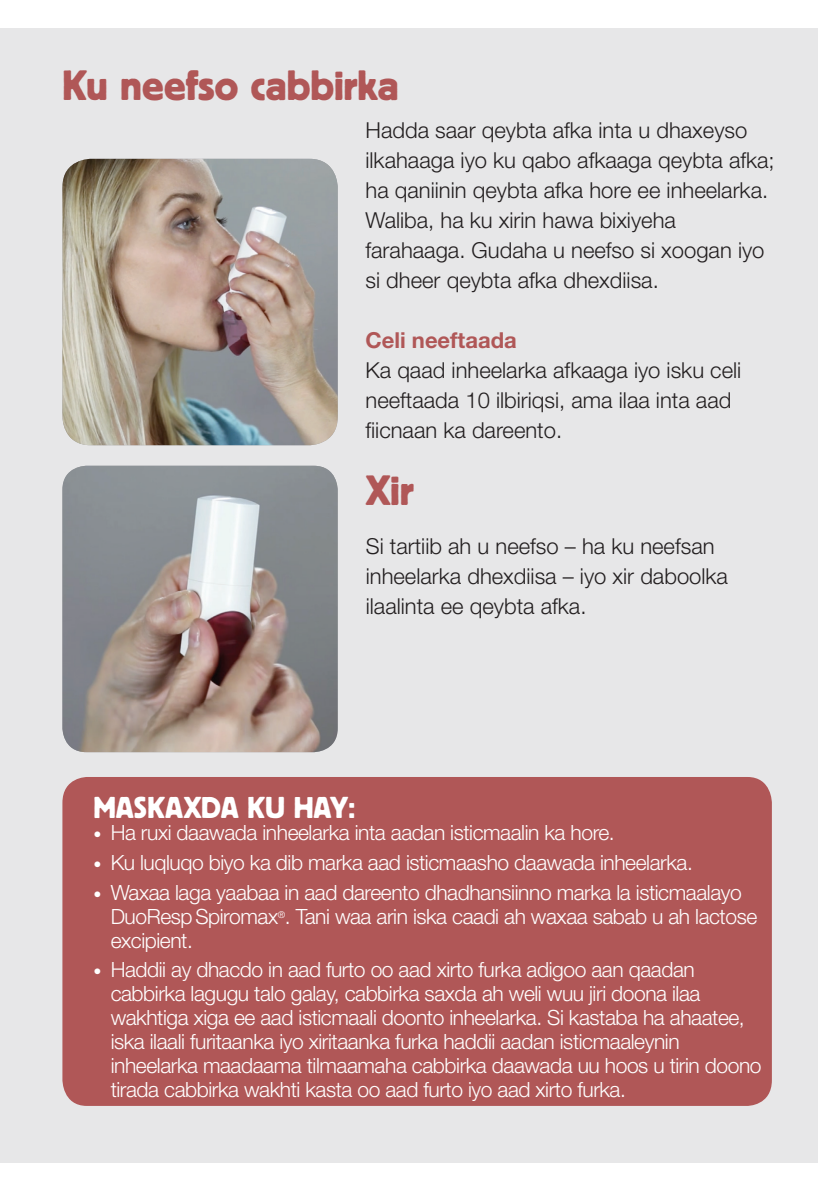
<style>
.page{position:relative;width:840px;height:1191px;background:#fff}
.page>*{position:absolute;margin:0;border:0;box-sizing:border-box;transform-origin:0 0}
.t1{font:42px "Block BE";color:#b05757}
.t2{font:30px "Block BE";color:#fff}
.t3{font:300 22px/30px "Helvetica Neue LT Std";color:#231f20}
.t4{font:700 22px "Helvetica Neue LT Std";color:#b05757}
.t5{font:300 21px/24px "Helvetica Neue LT Std";letter-spacing:-.02em;color:#fff}
.t6{font:300 9.4px "Helvetica Neue LT Std";color:#fff}
.s1{font-size:16px}
</style>
<div class="page">
<div style="left:0;top:28px;width:816px;height:1134px;background:#e7e7e8"></div>
<div style="left:62px;top:777px;width:709px;height:329px;background:#b05757;border-radius:25px"></div>
<img style="left:62px;top:159px;width:275px;height:286px">
<img style="left:62px;top:466px;width:275px;height:286px">
<p class="t1" style="left:62px;top:61px;width:337px">Ku neefso cabbirka</p>
<p class="t3" style="left:365px;top:115px;width:410px">Hadda saar qeybta afka inta u dhaxeyso ilkahaaga iyo ku qabo afkaaga qeybta afka; ha qaniinin qeybta afka hore ee inheelarka.<br>Waliba, ha ku xirin hawa bixiyeha farahaaga. Gudaha u neefso si xoogan iyo si dheer qeybta afka dhexdiisa.</p>
<p class="t4" style="left:365px;top:327px;width:153px">Celi neeftaada</p>
<p class="t3" style="left:365px;top:355px;width:377px">Ka qaad inheelarka afkaaga iyo isku celi neeftaada 10 ilbiriqsi, ama ilaa inta aad fiicnaan ka dareento.</p>
<p class="t1" style="left:365px;top:467px;width:50px">Xir</p>
<p class="t3" style="left:365px;top:530px;width:363px">Si tartiib ah u neefso – ha ku neefsan inheelarka dhexdiisa – iyo xir daboolka ilaalinta ee qeybta afka.</p>
<p class="t2" style="left:94px;top:790px;width:263px">MASKAXDA KU HAY:</p>
<p class="t5" style="left:94px;top:820px;width:522px"><span class="s1">•</span> Ha ruxi daawada inheelarka inta aadan isticmaalin ka hore.</p>
<p class="t5" style="left:94px;top:850px;width:600px"><span class="s1">•</span> Ku luqluqo biyo ka dib marka aad isticmaasho daawada inheelarka.</p>
<p class="t5" style="left:111px;top:879px;width:647px;text-indent:-17px"><span class="s1">•</span> Waxaa laga yaabaa in aad dareento dhadhansiinno marka la isticmaalayo<br>DuoRespSpiromax . Tani waa arin iska caadi ah waxaa sabab u ah lactose</p>
<p class="t6" style="left:277px;top:909px;width:9px">®</p>
<p class="t5" style="left:111px;top:927px;width:84px">excipient.</p>
<p class="t5" style="left:111px;top:957px;width:652px;text-indent:-17px"><span class="s1">•</span> Haddii ay dhacdo in aad furto oo aad xirto furka adigoo aan qaadan cabbirka lagugu talo galay, cabbirka saxda ah weli wuu jiri doona ilaa wakhtiga xiga ee aad isticmaali doonto inheelarka. Si kastaba ha ahaatee, iska ilaali furitaanka iyo xiritaanka furka haddii aadan isticmaaleynin inheelarka maadaama tilmaamaha cabbirka daawada uu hoos u tirin doono tirada cabbirka wakhti kasta oo aad furto iyo aad xirto furka.</p>
</div>
